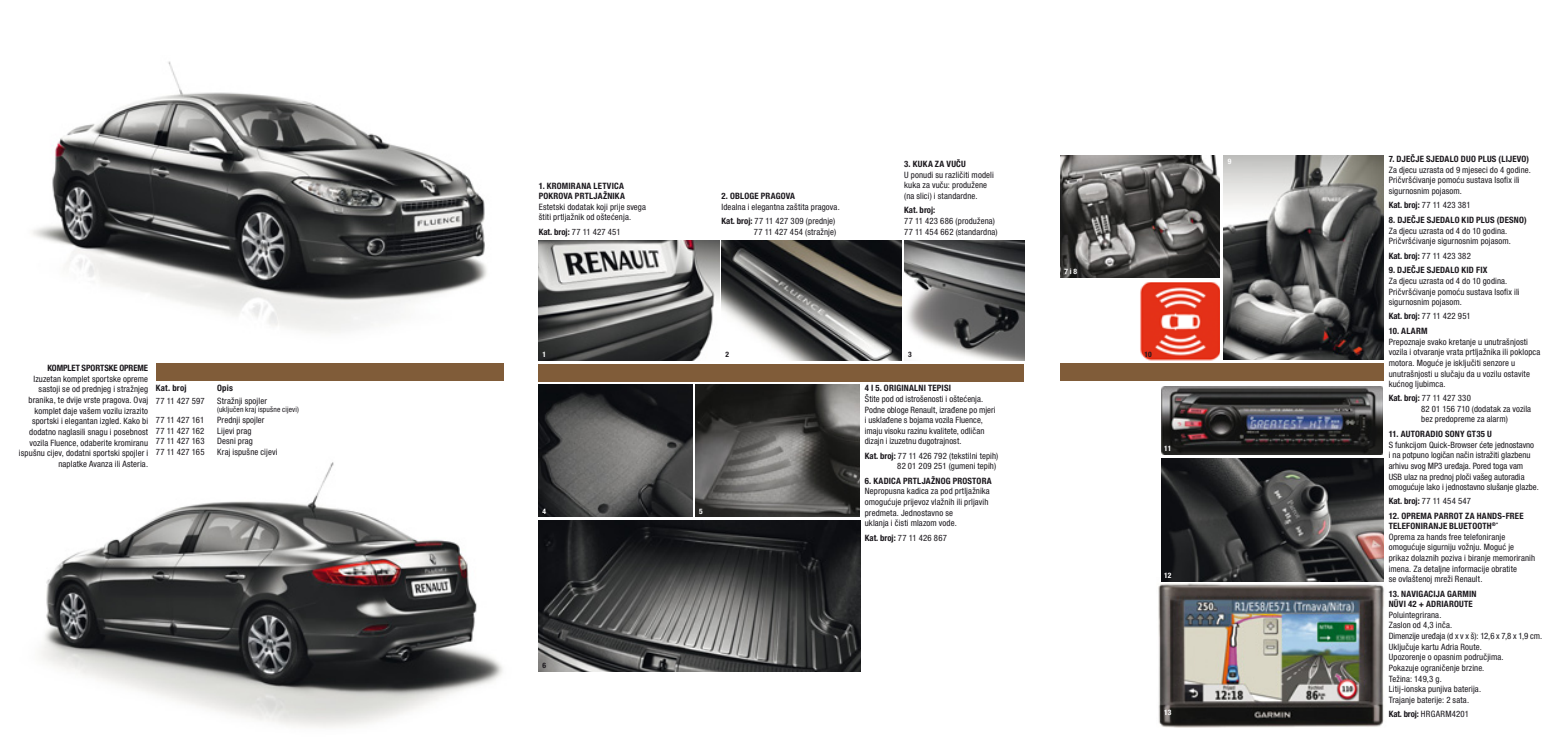
<style>
.page{position:relative;width:1563px;height:745px;background:#fff}
.page>*{position:absolute;margin:0;border:0;box-sizing:border-box;transform-origin:0 0}
.t1{font:condensed 8.75px/10.6px "Helvetica Neue LT Com";letter-spacing:.01em;color:#1a171c}
.t2{font:700 condensed 8.75px/10px "Helvetica Neue LT Com";letter-spacing:.02em;color:#1a171c}
.t3{font:700 condensed 8.75px "Helvetica Neue LT Com";letter-spacing:-.01em;color:#1a171c}
.t4{font:condensed 8.75px "Helvetica Neue LT Com";letter-spacing:.035em;color:#1a171c}
.t5{font:condensed 7.5px "Helvetica Neue LT Com";letter-spacing:.015em;color:#1a171c}
.t6{font:700 condensed 7.5px "Helvetica Neue LT Com";color:#fff}
.t7{font:700 condensed 7.5px "Helvetica Neue LT Com";color:#1a171c}
.s1{font-weight:700}
</style>
<div class="page">
<img style="left:1158px;top:577px;width:226px;height:151px">
<img style="left:41px;top:462px;width:462px;height:266px">
<img style="left:33px;top:61px;width:454px;height:272px">
<div style="left:156px;top:363px;width:347px;height:18px;background:#805c39"></div>
<div style="left:1059px;top:363px;width:324px;height:18px;background:#805c39"></div>
<img style="left:1161px;top:386px;width:221px;height:68px">
<img style="left:1161px;top:458px;width:222px;height:123px">
<img style="left:1060px;top:156px;width:159px;height:121px">
<img style="left:1140px;top:282px;width:79px;height:79px">
<img style="left:1224px;top:156px;width:159px;height:204px">
<div style="left:539px;top:363px;width:485px;height:18px;background:#805c39"></div>
<img style="left:721px;top:240px;width:181px;height:120px">
<img style="left:539px;top:240px;width:180px;height:120px">
<img style="left:539px;top:385px;width:153px;height:131px">
<img style="left:695px;top:384px;width:165px;height:132px">
<img style="left:904px;top:240px;width:120px;height:120px">
<img style="left:539px;top:520px;width:321px;height:150px">
<p class="t3" style="left:47px;top:364px;width:102px">KOMPLET SPORTSKE OPREME</p>
<p class="t1" style="left:19px;top:374px;width:131px;text-align:right">Izuzetan komplet sportske opreme sastoji se od prednjeg i stražnjeg branika, te dvije vrste pragova. Ovaj komplet daje vašem vozilu izrazito sportski i elegantan izgled. Kako bi dodatno naglasili snagu i posebnost vozila Fluence, odaberite kromiranu ispušnu cijev, dodatni sportski spojler i naplatke Avanza ili Asteria.</p>
<p class="t2" style="left:156px;top:383px;width:32px">Kat. broj</p>
<p class="t2" style="left:217px;top:383px;width:17px">Opis</p>
<p class="t1" style="left:156px;top:395px;width:50px">77 11 427 597</p>
<p class="t1" style="left:217px;top:395px;width:51px">Stražnji spojler</p>
<p class="t5" style="left:217px;top:406px;width:83px">(uključen kraj ispušne cijevi)</p>
<p class="t1" style="left:156px;top:415px;width:50px">77 11 427 161</p>
<p class="t1" style="left:217px;top:415px;width:49px">Prednji spojler</p>
<p class="t1" style="left:156px;top:425px;width:50px">77 11 427 162</p>
<p class="t1" style="left:217px;top:425px;width:36px">Lijevi prag</p>
<p class="t1" style="left:156px;top:436px;width:50px">77 11 427 163</p>
<p class="t1" style="left:217px;top:436px;width:37px">Desni prag</p>
<p class="t1" style="left:156px;top:447px;width:50px">77 11 427 165</p>
<p class="t1" style="left:217px;top:447px;width:62px">Kraj ispušne cijevi</p>
<p class="t2" style="left:539px;top:181px;width:88px">1. KROMIRANA LETVICA<br>POKROVA PRTLJAŽNIKA</p>
<p class="t1" style="left:539px;top:202px;width:109px">Estetski dodatak koji prije svega štiti prtljažnik od oštećenja.</p>
<p class="t1" style="left:539px;top:227px;width:84px"><span class="s1">Kat. broj:</span> 77 11 427 451</p>
<p class="t2" style="left:721px;top:191px;width:75px">2. OBLOGE PRAGOVA</p>
<p class="t1" style="left:721px;top:200px;width:120px;line-height:14.1px">Idealna i elegantna zaštita pragova.<br><span class="s1">Kat. broj:</span> 77 11 427 309 (prednje)</p>
<p class="t1" style="left:754px;top:227px;width:84px">77 11 427 454 (stražnje)</p>
<p class="t2" style="left:904px;top:160px;width:63px">3. KUKA ZA VUČU</p>
<p class="t1" style="left:904px;top:170px;width:91px">U ponudi su različiti modeli kuka za vuču: produžene (na slici) i standardne.</p>
<p class="t2" style="left:904px;top:206px;width:33px">Kat. broj:</p>
<p class="t1" style="left:904px;top:216px;width:95px">77 11 423 686 (produžena)<br>77 11 454 662 (standardna)</p>
<p class="t6" style="left:542px;top:351px;width:5px">1</p>
<p class="t6" style="left:542px;top:508px;width:5px">4</p>
<p class="t6" style="left:699px;top:508px;width:5px">5</p>
<p class="t7" style="left:725px;top:351px;width:5px">2</p>
<p class="t7" style="left:908px;top:351px;width:5px">3</p>
<p class="t2" style="left:865px;top:383px;width:88px">4 I 5. ORIGINALNI TEPISI</p>
<p class="t1" style="left:865px;top:394px;width:132px">Štite pod od istrošenosti i oštećenja.<br>Podne obloge Renault, izrađene po mjeri i usklađene s bojama vozila Fluence, imaju visoku razinu kvalitete, odličan dizajn i izuzetnu dugotrajnost.</p>
<p class="t1" style="left:865px;top:451px;width:135px;line-height:10px;text-align:right"><span class="s1">Kat. broj:</span> 77 11 426 792 (tekstilni tepih)<br>82 01 209 251 (gumeni tepih)</p>
<p class="t2" style="left:865px;top:476px;width:128px">6. KADICA PRTLJAŽNOG PROSTORA</p>
<p class="t1" style="left:865px;top:486px;width:127px">Nepropusna kadica za pod prtljažnika omogućuje prijevoz vlažnih ili prljavih predmeta. Jednostavno se<br>uklanja i čisti mlazom vode.</p>
<p class="t1" style="left:865px;top:532px;width:84px"><span class="s1">Kat. broj:</span> 77 11 426 867</p>
<p class="t7" style="left:542px;top:662px;width:5px">6</p>
<p class="t6" style="left:1064px;top:269px;width:14px">7 i 8</p>
<p class="t6" style="left:1228px;top:159px;width:5px">9</p>
<p class="t7" style="left:1144px;top:351px;width:9px">10</p>
<p class="t6" style="left:1164px;top:445px;width:9px">11</p>
<p class="t6" style="left:1164px;top:572px;width:9px">12</p>
<p class="t6" style="left:1164px;top:709px;width:9px">13</p>
<p class="t2" style="left:1388px;top:155px;width:142px">7. DJEČJE SJEDALO DUO PLUS (LIJEVO)</p>
<p class="t1" style="left:1388px;top:165px;width:144px">Za djecu uzrasta od 9 mjeseci do 4 godine.<br>Pričvršćivanje pomoću sustava Isofix ili sigurnosnim pojasom.</p>
<p class="t1" style="left:1388px;top:200px;width:84px"><span class="s1">Kat. broj:</span> 77 11 423 381</p>
<p class="t2" style="left:1388px;top:215px;width:139px">8. DJEČJE SJEDALO KID PLUS (DESNO)</p>
<p class="t1" style="left:1388px;top:226px;width:124px">Za djecu uzrasta od 4 do 10 godina.<br>Pričvršćivanje sigurnosnim pojasom.</p>
<p class="t1" style="left:1388px;top:251px;width:84px"><span class="s1">Kat. broj:</span> 77 11 423 382</p>
<p class="t2" style="left:1388px;top:266px;width:100px">9. DJEČJE SJEDALO KID FIX</p>
<p class="t1" style="left:1388px;top:276px;width:132px">Za djecu uzrasta od 4 do 10 godina.<br>Pričvršćivanje pomoću sustava Isofix ili sigurnosnim pojasom.</p>
<p class="t1" style="left:1388px;top:311px;width:83px"><span class="s1">Kat. broj:</span> 77 11 422 951</p>
<p class="t2" style="left:1388px;top:326px;width:40px">10. ALARM</p>
<p class="t1" style="left:1388px;top:337px;width:153px">Prepoznaje svako kretanje u unutrašnjosti vozila i otvaranje vrata prtljažnika ili poklopca motora. Moguće je isključiti senzore u unutrašnjosti u slučaju da u vozilu ostavite kućnog ljubimca.</p>
<p class="t1" style="left:1421px;top:393px;width:111px;text-indent:-33px"><span class="s1">Kat. broj:</span> 77 11 427 330<br>82 01 156 710 (dodatak za vozila bez predopreme za alarm)</p>
<p class="t2" style="left:1388px;top:429px;width:105px">11. AUTORADIO SONY GT35 U</p>
<p class="t1" style="left:1388px;top:439px;width:152px">S funkcijom Quick-Browser ćete jednostavno<br>i na potpuno logičan način istražiti glazbenu arhivu svog MP3 uređaja. Pored toga vam USB ulaz na prednoj ploči vašeg autoradia omogućuje lako i jednostavno slušanje glazbe.</p>
<p class="t4" style="left:1388px;top:497px;width:84px"><span class="s1">Kat. broj:</span> 77 11 454 547</p>
<p class="t1" style="left:1388px;top:510px;width:148px"><span class="s1">12. OPREMA PARROT ZA HANDS-FREE TELEFONIRANJE BLUETOOTH</span><sup>®*<br></sup>Oprema za hands free telefoniranje omogućuje sigurniju vožnju. Moguć je prikaz dolaznih poziva i biranje memoriranih imena. Za detaljne informacije obratite<br>se ovlaštenoj mreži Renault.</p>
<p class="t2" style="left:1388px;top:589px;width:89px">13. NAVIGACIJA GARMIN<br>NÜVI 42 + ADRIAROUTE</p>
<p class="t1" style="left:1388px;top:609px;width:155px">Poluintegrirana.<br>Zaslon od 4,3 inča.<br>Dimenzije uređaja (d x v x š): 12,6 x 7,8 x 1,9 cm.<br>Uključuje kartu Adria Route.<br>Upozorenje o opasnim područjima.<br>Pokazuje ograničenje brzine.<br>Težina: 149,3 g.<br>Litij-ionska punjiva baterija.<br>Trajanje baterije: 2 sata.</p>
<p class="t1" style="left:1388px;top:709px;width:82px"><span class="s1">Kat. broj:</span> HRGARM4201</p>
</div>
